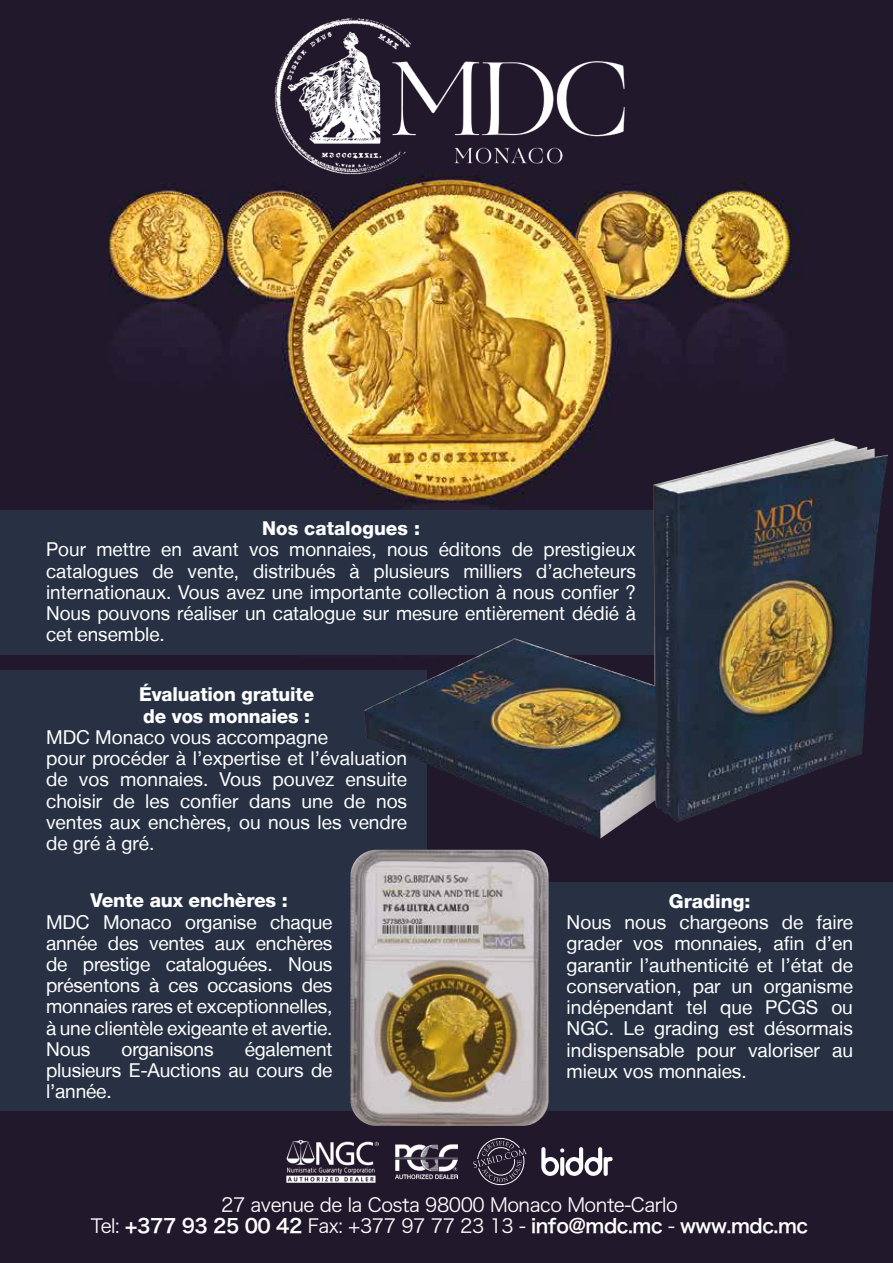
<style>
.page{position:relative;width:893px;height:1263px;background:#fff}
.page>*{position:absolute;margin:0;border:0;box-sizing:border-box;transform-origin:0 0}
.t1{font:19.05px/21.3px "Helvetica Neue LT";color:#fff;text-align:justify}
.t2{font:800 19.05px/21.3px "Helvetica Neue LT";letter-spacing:-.01em;color:#fff}
.t3{font:19.05px "Hira Kaku Pro W6";letter-spacing:-.025em;color:#fff}
.t4{font:19.05px "Hira Kaku Pro W3";letter-spacing:-.025em;color:#fff}
.s1{font-family:"Hira Kaku Pro W3"}
</style>
<div class="page">
<img style="left:0;top:0;width:893px;height:1263px">
<div style="left:484px;top:882px;width:409px;height:228px;background:#273143"></div>
<div style="left:0;top:670px;width:426px;height:440px;background:#273143"></div>
<div style="left:0;top:511px;width:826px;height:144px;background:#273143"></div>
<img style="left:364px;top:438px;width:524px;height:401px">
<img style="left:350px;top:850px;width:198px;height:276px">
<img style="left:286px;top:1141px;width:93px;height:41px">
<img style="left:395px;top:1145px;width:63px;height:34px">
<svg style="left:541px;top:1147px;width:72px;height:29px"></svg>
<svg style="left:473px;top:1138px;width:54px;height:47px"></svg>
<img style="left:271px;top:15px;width:357px;height:163px">
<p class="t2" style="left:262px;top:518px;width:159px">Nos catalogues :</p>
<p class="t1" style="left:46px;top:539px;width:591px">Pour mettre en avant vos monnaies, nous éditons de prestigieux catalogues de vente, distribués à plusieurs milliers d’acheteurs internationaux. Vous avez une importante collection à nous confier ?<br>Nous pouvons réaliser un catalogue sur mesure entièrement dédié à cet ensemble.</p>
<p class="t2" style="left:139px;top:684px;width:176px">Évaluation gratuite de vos monnaies :</p>
<p class="t1" style="left:46px;top:726px;width:363px;text-align:left">MDC Monaco vous accompagne<br>pour procéder à l’expertise et l’évaluation de vos monnaies. Vous pouvez ensuite choisir de les confier dans une de nos ventes aux enchères, ou nous les vendre de gré à gré.</p>
<p class="t2" style="left:91px;top:890px;width:199px">Vente aux enchères :</p>
<p class="t1" style="left:46px;top:911px;width:288px">MDC Monaco organise chaque année des ventes aux enchères de prestige cataloguées. Nous présentons à ces occasions des monnaies rares et exceptionnelles, à une clientèle exigeante et avertie.<br>Nous</p>
<p class="t1" style="left:46px;top:1038px;width:288px;text-indent:199px">également plusieurs E-Auctions au cours de l’année.</p>
<p class="t1" style="left:122px;top:1038px;width:93px">organisons</p>
<p class="t2" style="left:669px;top:890px;width:83px">Grading:</p>
<p class="t1" style="left:567px;top:911px;width:288px">Nous nous chargeons de faire grader vos monnaies, afin d’en garantir l’authenticité et l’état de conservation, par un organisme indépendant tel que PCGS ou NGC. Le grading est désormais indispensable pour valoriser au mieux vos monnaies.</p>
<p class="t4" style="left:221px;top:1187px;width:458px">27 avenue de la Costa 98000 Monaco Monte-Carlo</p>
<p class="t3" style="left:91px;top:1208px;width:719px"><span class="s1">Tel:</span> +377 93 25 00 42 <span class="s1">Fax: +377 97 77 23 13 -</span> info@mdc.mc <span class="s1">-</span> www.mdc.mc</p>
</div>
